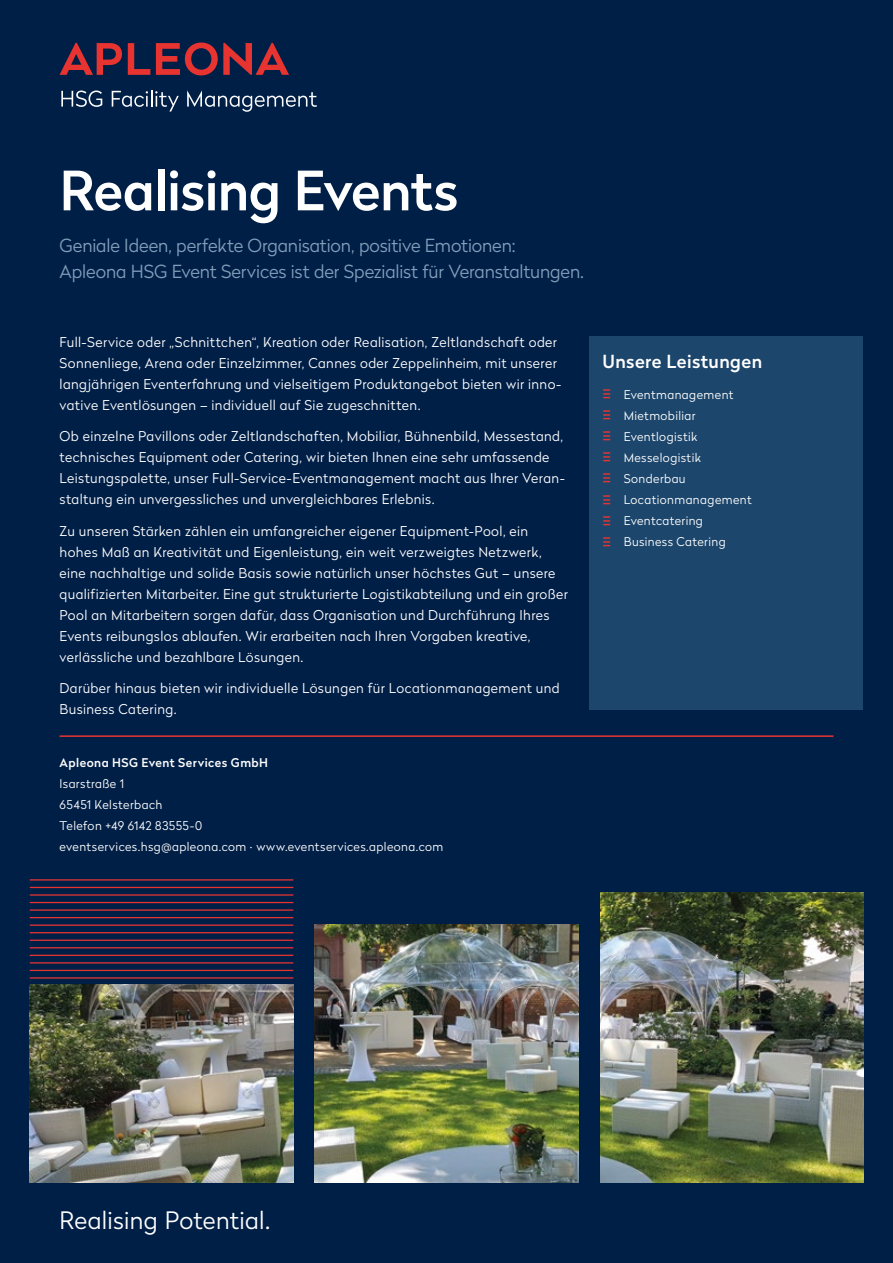
<style>
.page{position:relative;width:893px;height:1263px;background:#001f47}
.page>*{position:absolute;margin:0;border:0;box-sizing:border-box;transform-origin:0 0}
.t1{font:500 54px "Radikal";letter-spacing:-.01em;color:#fff}
.t2{font:300 24px "Radikal";letter-spacing:.01em;color:#fff}
.t3{font:300 18px/25.5px "Radikal";letter-spacing:-.005em;color:#829db9}
.t4{font:500 18px "Radikal";letter-spacing:.025em;color:#fff}
.t5{font:300 13.5px/21px "Radikal";letter-spacing:.03em;color:#fff}
.t6{font:300 12px/21px "Radikal";letter-spacing:.035em;color:#fff}
.t7{font:500 12px "Radikal";letter-spacing:.04em;color:#fff}
.s1{font-size:13.5px}
.s2{font-family:"Arial Narrow";font-weight:400;font-size:18px;color:#e73431}
</style>
<div class="page">
<svg style="left:61px;top:91px;width:41px;height:16px"></svg>
<svg style="left:112px;top:90px;width:67px;height:22px"></svg>
<svg style="left:187px;top:91px;width:130px;height:21px"></svg>
<svg style="left:60px;top:43px;width:229px;height:32px"></svg>
<div style="left:590px;top:336px;width:273px;height:374px;background:#1c466c"></div>
<img style="left:30px;top:985px;width:263px;height:197px">
<img style="left:315px;top:924px;width:263px;height:258px">
<img style="left:600px;top:893px;width:263px;height:289px">
<hr style="left:30px;top:947px;width:263px;height:1px;background:#e73431">
<hr style="left:30px;top:977px;width:263px;height:1px;background:#e73431">
<hr style="left:30px;top:902px;width:263px;height:1px;background:#e73431">
<hr style="left:30px;top:879px;width:263px;height:1px;background:#e73431">
<hr style="left:30px;top:970px;width:263px;height:1px;background:#e73431">
<hr style="left:30px;top:924px;width:263px;height:2px;background:#e73431">
<hr style="left:30px;top:955px;width:263px;height:1px;background:#e73431">
<hr style="left:30px;top:909px;width:263px;height:2px;background:#e73431">
<hr style="left:30px;top:887px;width:263px;height:1px;background:#e73431">
<hr style="left:30px;top:932px;width:263px;height:1px;background:#e73431">
<hr style="left:30px;top:962px;width:263px;height:1px;background:#e73431">
<hr style="left:30px;top:917px;width:263px;height:1px;background:#e73431">
<hr style="left:30px;top:894px;width:263px;height:2px;background:#e73431">
<hr style="left:30px;top:940px;width:263px;height:1px;background:#e73431">
<hr style="left:60px;top:735px;width:773px;height:2px;background:#e73431">
<h1 class="t1" style="left:60px;top:152px;width:400px">Realising Events</h1>
<h3 class="t3" style="left:60px;top:232px;width:526px">Geniale Ideen, perfekte Organisation, positive Emotionen:<br>Apleona HSG Event Services ist der Spezialist für Veranstaltungen.</h3>
<p class="t5" style="left:60px;top:331px;width:503px">Full-Service oder „Schnittchen“, Kreation oder Realisation, Zeltlandschaft oder Sonnenliege, Arena oder Einzelzimmer, Cannes oder Zeppelinheim, mit unserer langjährigen Eventerfahrung und vielseitigem Produktangebot bieten wir inno&shy;vative Eventlösungen – individuell auf Sie zugeschnitten.</p>
<p class="t5" style="left:60px;top:425px;width:507px">Ob einzelne Pavillons oder Zeltlandschaften, Mobiliar, Bühnenbild, Messestand, technisches Equipment oder Catering, wir bieten Ihnen eine sehr umfassende Leistungspalette, unser Full-Service-Eventmanagement macht aus Ihrer Veran&shy;staltung ein unvergessliches und unvergleichbares Erlebnis.</p>
<p class="t5" style="left:60px;top:520px;width:510px">Zu unseren Stärken zählen ein umfangreicher eigener Equipment-Pool, ein hohes Maß an Kreativität und Eigenleistung, ein weit verzweigtes Netzwerk, eine nachhaltige und solide Basis sowie natürlich unser höchstes Gut – unsere qualifizierten Mitarbeiter. Eine gut strukturierte Logistikabteilung und ein großer Pool an Mitarbeitern sorgen dafür, dass Organisation und Durchführung Ihres Events reibungslos ablaufen. Wir erarbeiten nach Ihren Vorgaben kreative, verlässliche und bezahlbare Lösungen.</p>
<p class="t5" style="left:60px;top:677px;width:502px">Darüber hinaus bieten wir individuelle Lösungen für Locationmanagement und<br>Business Catering.</p>
<p class="t7" style="left:60px;top:754px;width:210px">Apleona HSG Event Services GmbH</p>
<p class="t6" style="left:60px;top:772px;width:385px">Isarstraße 1<br>65451 Kelsterbach<br>Telefon +49 6142 83555-0<br>eventservices.hsg@apleona.com <span class="s1">·</span> www.eventservices.apleona.com</p>
<h3 class="t4" style="left:602px;top:348px;width:161px">Unsere Leistungen</h3>
<p class="t6" style="left:602px;top:384px;width:151px"><span class="s2">≡</span> Eventmanagement<br><span class="s2">≡</span> Mietmobiliar<br><span class="s2">≡</span> Eventlogistik<br><span class="s2">≡</span> Messelogistik<br><span class="s2">≡</span> Sonderbau<br><span class="s2">≡</span> Locationmanagement <span class="s2">≡</span> Eventcatering<br><span class="s2">≡</span> Business Catering</p>
<h2 class="t2" style="left:60px;top:1203px;width:212px">Realising Potential.</h2>
</div>
